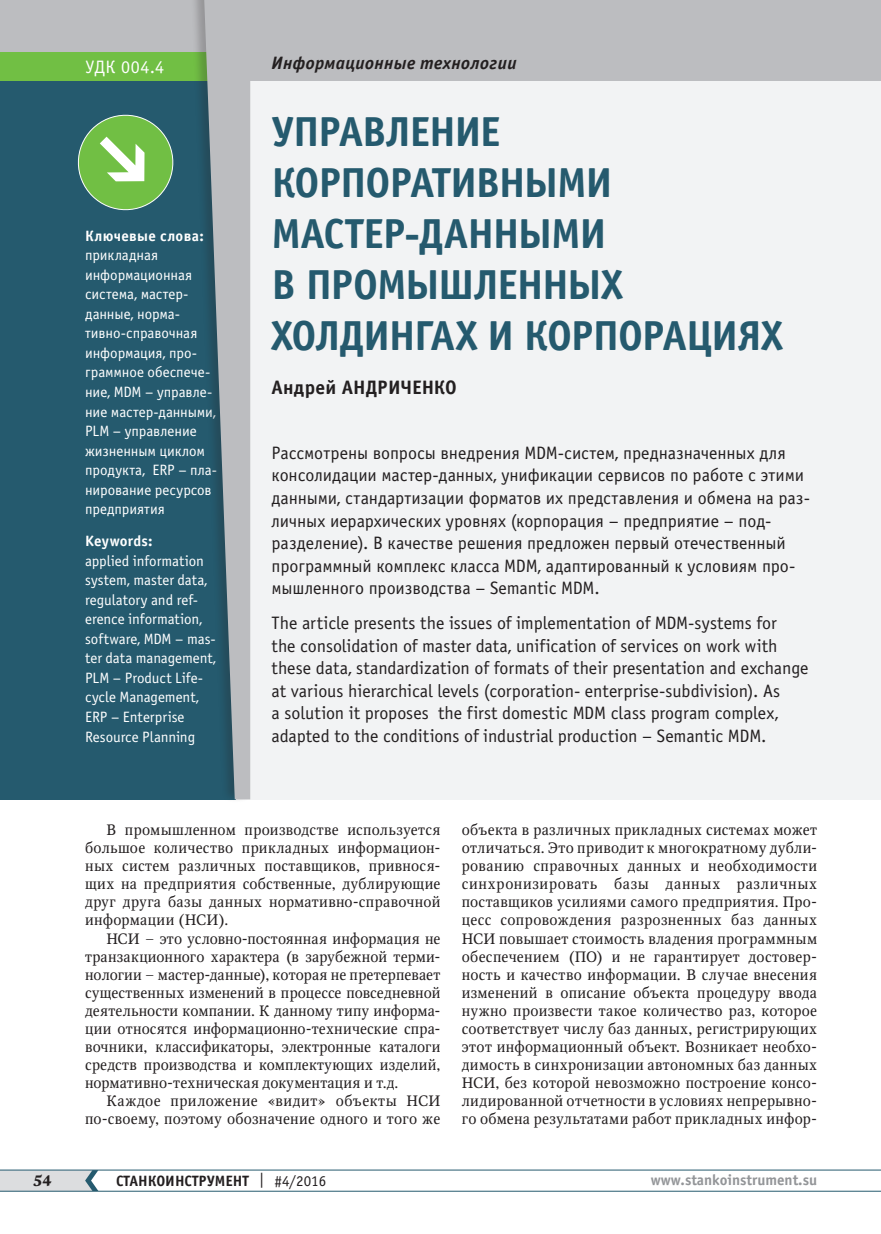
<style>
.page{position:relative;width:881px;height:1234px;background:#fff}
.page>*{position:absolute;margin:0;border:0;box-sizing:border-box;transform-origin:0 0}
.t1{font:700 42px/51px "Officina Sans C";letter-spacing:-.03em;color:#255a6e}
.t2{font:700 19.5px "Officina Sans C";letter-spacing:.005em;color:#231f20}
.t3{font:18px/22.5px "Officina Sans C";letter-spacing:-.005em;color:#231f20}
.t4{font:italic 700 18px "Officina Sans C";letter-spacing:.015em;color:#231f20}
.t5{font:18px "Officina Sans C";letter-spacing:.03em;color:#fff}
.t6{font:15px/18px "Octava";letter-spacing:.02em;color:#231f20;text-align:justify}
.t7{font:15px/19.5px "Officina Sans C";letter-spacing:-.005em;color:#fff}
.t8{font:700 15px "Officina Sans C";color:#231f20}
.t9{font:700 15px "Officina Sans C";color:#939598}
.t10{font:700 15px "Officina Sans C";letter-spacing:.02em;color:#fff}
.t11{font:700 15px "Octava";color:#231f20}
.s1{font-weight:400}
</style>
<div class="page">
<hr style="left:0;top:1190px;width:880px;height:1px;background:#255a6e">
<hr style="left:0;top:1169px;width:880px;height:1px;background:#255a6e">
<svg style="left:0;top:1169px;width:98px;height:21px;background:#cbd1d5"></svg>
<div style="left:0;top:0;width:880px;height:81px;background:#bcbdc0"></div>
<div style="left:214px;top:81px;width:666px;height:718px;background:#f2f3f4"></div>
<div style="left:0;top:74px;width:236px;height:725px;background:#255a6e"></div>
<svg style="left:77px;top:114px;width:97px;height:97px"></svg>
<div style="left:0;top:52px;width:222px;height:29px;background:#71bf44"></div>
<div style="left:190px;top:0;width:61px;height:803px;background:#231f20;opacity:.25"></div>
<svg style="left:204px;top:0;width:46px;height:799px"></svg>
<p class="t5" style="left:85px;top:57px;width:80px">УДК 004.4</p>
<p class="t4" style="left:271px;top:53px;width:246px">Информационные технологии</p>
<p class="t10" style="left:85px;top:227px;width:120px">Ключевые слова:</p>
<p class="t7" style="left:85px;top:246px;width:133px">прикладная информационная система, мастер&shy;данные, норма&shy;тивно-справочная информация, про&shy;граммное обеспече&shy;ние, MDM – управле&shy;ние мастер-данными,<br>PLM – управление жизненным циклом продукта, ERP – пла&shy;нирование ресурсов предприятия</p>
<p class="t10" style="left:85px;top:532px;width:69px">Keywords:</p>
<p class="t7" style="left:85px;top:551px;width:132px">applied information system, master data, regulatory and ref&shy;erence information, software, MDM – mas&shy;ter data management,<br>PLM – Product Life&shy;cycle Management,<br>ERP – Enterprise<br>Resource Planning</p>
<h1 class="t1" style="left:271px;top:107px;width:512px">УПРАВЛЕНИЕ<br>КОРПОРАТИВНЫМИ<br>МАСТЕР-ДАННЫМИ<br>В ПРОМЫШЛЕННЫХ<br>ХОЛДИНГАХ И КОРПОРАЦИЯХ</h1>
<h2 class="t2" style="left:271px;top:376px;width:187px">Андрей АНДРИЧЕНКО</h2>
<p class="t3" style="left:271px;top:442px;width:540px">Рассмотрены вопросы внедрения MDM-систем, предназначенных для консолидации мастер-данных, унификации сервисов по работе с этими данными, стандартизации форматов их представления и обмена на раз&shy;личных иерархических уровнях (корпорация – предприятие – под&shy;разделение). В качестве решения предложен первый отечественный программный комплекс класса MDM, адаптированный к условиям про&shy;мышленного производства – Semantic MDM.</p>
<p class="t3" style="left:271px;top:612px;width:538px">The article presents the issues of implementation of MDM-systems for<br>the consolidation of master data, unification of services on work with these data, standardization of formats of their presentation and exchange at various hierarchical levels (corporation- enterprise-subdivision). As<br>a solution it proposes the first domestic MDM class program complex, adapted to the conditions of industrial production – Semantic MDM.</p>
<p class="t6" style="left:85px;top:821px;width:357px;text-indent:21px">В промышленном производстве используется большое количество прикладных информацион&shy;ных систем различных поставщиков, привнося&shy;щих на предприятия собственные, дублирующие друг друга базы данных нормативно-справочной информации (НСИ).</p>
<p class="t6" style="left:85px;top:929px;width:357px;text-indent:21px">НСИ – это условно-постоянная информация не транзакционного характера (в зарубежной терми&shy;нологии – мастер-данные), которая не претерпевает существенных изменений в процессе повседневной деятельности компании. К данному типу информа&shy;ции относятся информационно-технические спра&shy;вочники, классификаторы, электронные каталоги средств производства и комплектующих изделий, нормативно-техническая документация и т.д.</p>
<p class="t6" style="left:85px;top:1091px;width:356px;text-align:right">Каждое приложение «видит» объекты НСИ по-своему, поэтому обозначение одного и того же</p>
<p class="t6" style="left:461px;top:821px;width:357px">объекта в различных прикладных системах может отличаться. Это приводит к многократному дубли&shy;рованию справочных данных и необходимости синхронизировать базы данных различных поставщиков усилиями самого предприятия. Про&shy;цесс сопровождения разрозненных баз данных НСИ повышает стоимость владения программным обеспечением (ПО) и не гарантирует достовер&shy;ность и качество информации. В случае внесения изменений в описание объекта процедуру ввода нужно произвести такое количество раз, которое соответствует числу баз данных, регистрирующих этот информационный объект. Возникает необхо&shy;димость в синхронизации автономных баз данных НСИ, без которой невозможно построение консо&shy;лидированной отчетности в условиях непрерывно&shy;го обмена результатами работ прикладных инфор-</p>
<p class="t11" style="left:33px;top:1170px;width:20px">54</p>
<p class="t8" style="left:116px;top:1171px;width:211px">СТАНКОИНСТРУМЕНТ <span class="s1">| #4/2016</span></p>
<p class="t9" style="left:650px;top:1171px;width:168px">www.stankoinstrument.su</p>
</div>
